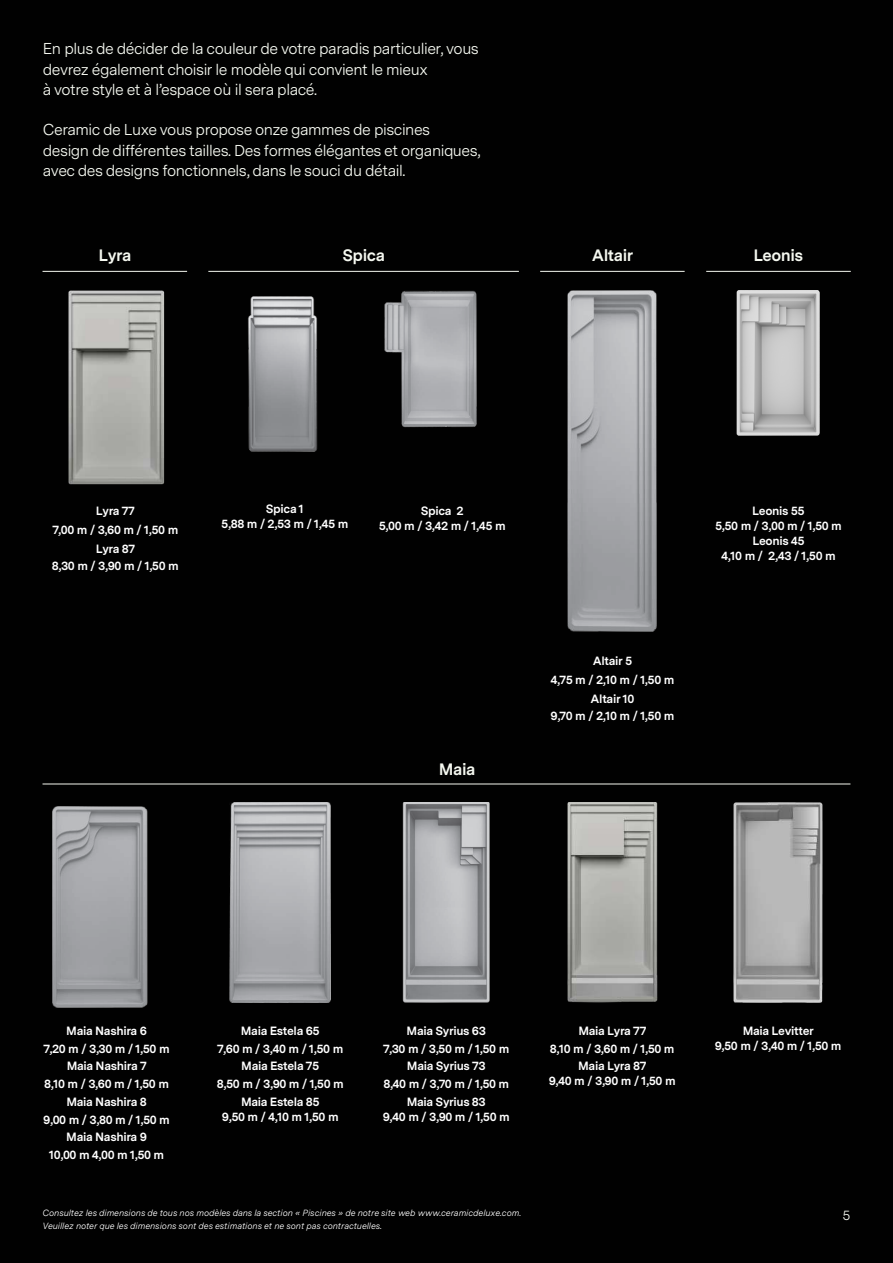
<style>
.page{position:relative;width:893px;height:1263px;background:#010101}
.page>*{position:absolute;margin:0;border:0;box-sizing:border-box;transform-origin:0 0}
.t1{font:700 16.5px "Messina Sans";letter-spacing:-.03em;color:#f5f8f0}
.t2{font:15.75px/20.2px "Messina Sans";letter-spacing:-.03em;color:#f5f8f0}
.t3{font:13.5px "Messina Sans";color:#f5f8f0}
.t4{font:700 12px/17.7px "Messina Sans";letter-spacing:-.03em;color:#fff;text-align:center}
.t5{font:italic 9px/13.5px "Messina Sans";color:#fff}
</style>
<div class="page">
<hr style="left:208px;top:271px;width:311px;height:1px;background:#f5f8f0">
<hr style="left:43px;top:784px;width:807px;height:1px;background:#f5f8f0">
<hr style="left:540px;top:271px;width:145px;height:1px;background:#f5f8f0">
<hr style="left:706px;top:271px;width:145px;height:1px;background:#f5f8f0">
<img style="left:52px;top:806px;width:96px;height:202px">
<img style="left:230px;top:802px;width:101px;height:200px">
<img style="left:567px;top:290px;width:90px;height:341px">
<img style="left:403px;top:802px;width:87px;height:200px">
<img style="left:567px;top:802px;width:90px;height:200px">
<img style="left:733px;top:802px;width:90px;height:200px">
<hr style="left:43px;top:271px;width:144px;height:1px;background:#f5f8f0">
<img style="left:248px;top:296px;width:70px;height:156px">
<img style="left:384px;top:290px;width:93px;height:138px">
<img style="left:68px;top:290px;width:97px;height:195px">
<img style="left:737px;top:290px;width:82px;height:145px">
<h2 class="t2" style="left:43px;top:38px;width:437px">En plus de décider de la couleur de votre paradis particulier, vous devrez également choisir le modèle qui convient le mieux<br>à votre style et à l’espace où il sera placé.</h2>
<h2 class="t2" style="left:43px;top:119px;width:439px">Ceramic de Luxe vous propose onze gammes de piscines<br>design de différentes tailles. Des formes élégantes et organiques, avec des designs fonctionnels, dans le souci du détail.</h2>
<h1 class="t1" style="left:99px;top:243px;width:34px">Lyra</h1>
<h1 class="t1" style="left:342px;top:243px;width:44px">Spica</h1>
<h1 class="t1" style="left:592px;top:243px;width:43px">Altair</h1>
<h1 class="t1" style="left:753px;top:243px;width:51px">Leonis</h1>
<p class="t4" style="left:52px;top:501px;width:127px;line-height:19.2px">Lyra 77<br>7,00 m / 3,60 m / 1,50 m<br>Lyra 87</p>
<p class="t4" style="left:52px;top:556px;width:128px">8,30 m / 3,90 m / 1,50 m</p>
<p class="t4" style="left:221px;top:501px;width:129px;line-height:15px">Spica 1<br>5,88 m / 2,53 m / 1,45 m</p>
<p class="t4" style="left:379px;top:503px;width:128px;line-height:15px">Spica 2<br>5,00 m / 3,42 m / 1,45 m</p>
<h1 class="t1" style="left:439px;top:756px;width:38px">Maia</h1>
<p class="t4" style="left:550px;top:650px;width:126px;line-height:19.2px">Altair 5<br>4,75 m / 2,10 m / 1,50 m<br>Altair 10</p>
<p class="t4" style="left:550px;top:706px;width:125px">9,70 m / 2,10 m / 1,50 m</p>
<p class="t4" style="left:715px;top:503px;width:128px;line-height:15px">Leonis 55<br>5,50 m / 3,00 m / 1,50 m<br>Leonis 45<br>4,10 m / 2,43 / 1,50 m</p>
<p class="t4" style="left:43px;top:1021px;width:128px">Maia Nashira 6<br>7,20 m / 3,30 m / 1,50 m<br>Maia Nashira 7<br>8,10 m / 3,60 m / 1,50 m<br>Maia Nashira 8<br>9,00 m / 3,80 m / 1,50 m<br>Maia Nashira 9<br>10,00 m 4,00 m 1,50 m</p>
<p class="t4" style="left:550px;top:1021px;width:126px">Maia Lyra 77<br>8,10 m / 3,60 m / 1,50 m<br>Maia Lyra 87</p>
<p class="t4" style="left:217px;top:1021px;width:128px">Maia Estela 65<br>7,60 m / 3,40 m / 1,50 m<br>Maia Estela 75<br>8,50 m / 3,90 m / 1,50 m<br>Maia Estela 85</p>
<p class="t4" style="left:222px;top:1107px;width:118px">9,50 m / 4,10 m 1,50 m</p>
<p class="t4" style="left:383px;top:1021px;width:128px">Maia Syrius 63<br>7,30 m / 3,50 m / 1,50 m<br>Maia Syrius 73<br>8,40 m / 3,70 m / 1,50 m<br>Maia Syrius 83</p>
<p class="t4" style="left:383px;top:1107px;width:128px">9,40 m / 3,90 m / 1,50 m</p>
<p class="t4" style="left:549px;top:1071px;width:128px">9,40 m / 3,90 m / 1,50 m</p>
<p class="t5" style="left:43px;top:1205px;width:480px">Consultez les dimensions de tous nos modèles dans la section « Piscines » de notre site web www.ceramicdeluxe.com.<br>Veuillez noter que les dimensions sont des estimations et ne sont pas contractuelles.</p>
<p class="t4" style="left:715px;top:1022px;width:128px;line-height:15px">Maia Levitter<br>9,50 m / 3,40 m / 1,50 m</p>
<p class="t3" style="left:842px;top:1205px;width:9px">5</p>
</div>
